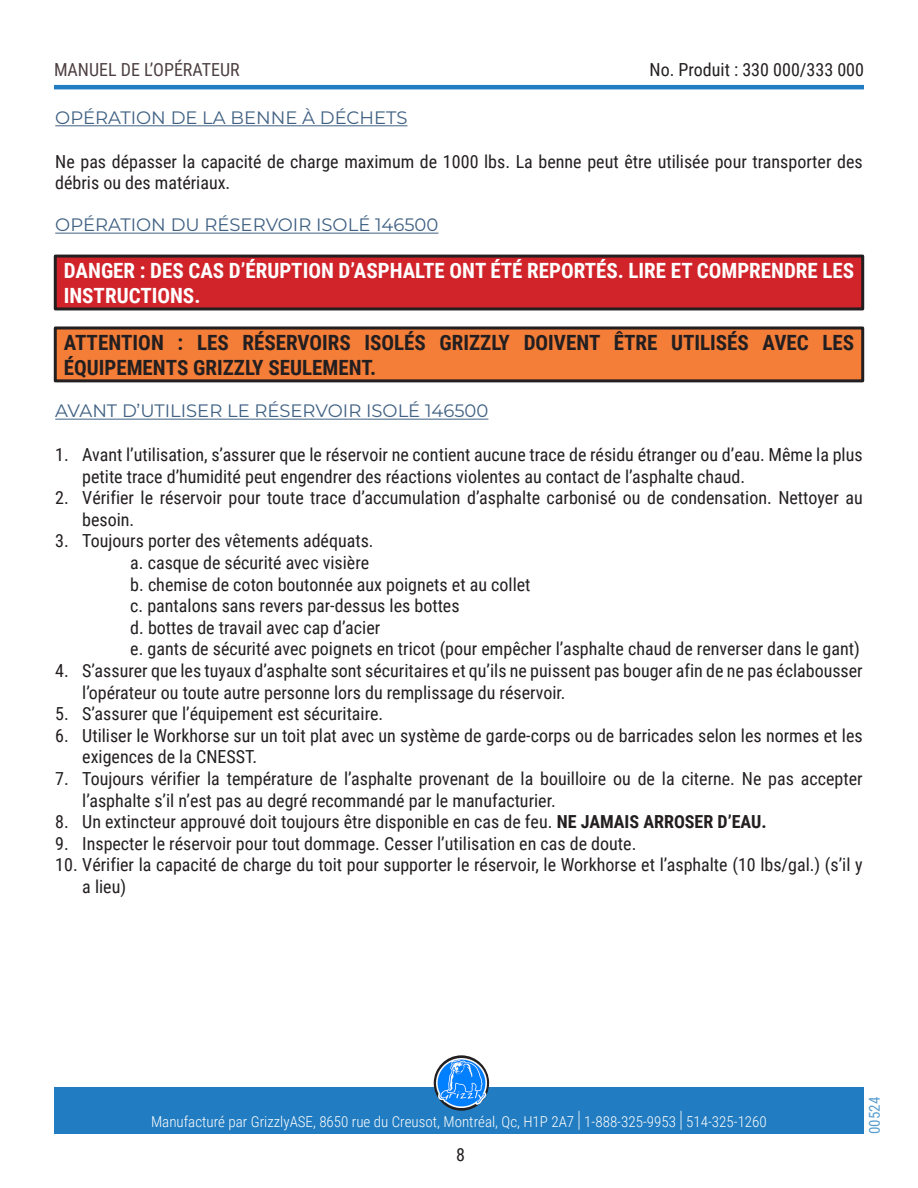
<style>
.page{position:relative;width:918px;height:1188px;background:#fff}
.page>*{position:absolute;margin:0;border:0;box-sizing:border-box;transform-origin:0 0}
.Avertissement{font:700 21px/25.2px "Roboto Condensed";color:#231f20}
.Danger{font:700 21px/25.2px "Roboto Condensed";color:#fff}
.ListeNum{font:18px/21.6px "Roboto Condensed";color:#231f20}
.Titre2{font:18px "Montserrat";color:#406183}
.t1{font:18px "Roboto Condensed";color:#130003}
.t2{font:300 15px "Roboto Condensed";color:#fff}
.t3{font:15px "Roboto Condensed";color:#217cc0}
.s1{font-weight:700}
.s2{font-size:22.5px}
</style>
<div class="page">
<hr style="left:54px;top:85px;width:810px;height:4px;background:#217cc1">
<div style="left:54px;top:1088px;width:810px;height:46px;background:#217cc1"></div>
<svg style="left:434px;top:1055px;width:55px;height:56px"></svg>
<img style="left:437px;top:1058px;width:49px;height:50px">
<hr style="left:55px;top:125px;width:352px;height:1px;background:#406183">
<hr style="left:55px;top:233px;width:383px;height:1px;background:#406183">
<div style="left:55px;top:256px;width:808px;height:53px;background:#d1232a"></div>
<div style="left:54px;top:255px;width:810px;height:55px;border:3px solid #231f20"></div>
<div style="left:55px;top:328px;width:808px;height:53px;background:#f47d38"></div>
<div style="left:54px;top:326px;width:810px;height:56px;border:3px solid #231f20"></div>
<hr style="left:55px;top:419px;width:433px;height:1px;background:#406183">
<p class="t1" style="left:54px;top:57px;width:187px">MANUEL DE L’OPÉRATEUR</p>
<p class="ListeNum" style="left:650px;top:58px;width:216px">No. Produit : 330 000/333 000</p>
<p class="Titre2" style="left:55px;top:105px;width:354px">OPÉRATION DE LA BENNE À DÉCHETS</p>
<p class="ListeNum" style="left:55px;top:150px;width:809px">Ne pas dépasser la capacité de charge maximum de 1000 lbs. La benne peut être utilisée pour transporter des débris ou des matériaux.</p>
<p class="Titre2" style="left:55px;top:213px;width:385px">OPÉRATION DU RÉSERVOIR ISOLÉ 146500</p>
<p class="Danger" style="left:64px;top:257px;width:792px">DANGER : DES CAS D’ÉRUPTION D’ASPHALTE ONT ÉTÉ REPORTÉS. LIRE ET COMPRENDRE LES<br>INSTRUCTIONS.</p>
<p class="Avertissement" style="left:64px;top:329px;width:792px">ATTENTION : LES RÉSERVOIRS ISOLÉS GRIZZLY DOIVENT ÊTRE UTILISÉS AVEC LES<br>ÉQUIPEMENTS GRIZZLY SEULEMENT.</p>
<p class="Titre2" style="left:55px;top:399px;width:435px">AVANT D’UTILISER LE RÉSERVOIR ISOLÉ 146500</p>
<p class="ListeNum" style="left:82px;top:443px;width:782px;text-indent:-27px">1. Avant l’utilisation, s’assurer que le réservoir ne contient aucune trace de résidu étranger ou d’eau. Même la plus petite trace d’humidité peut engendrer des réactions violentes au contact de l’asphalte chaud.</p>
<p class="ListeNum" style="left:82px;top:486px;width:782px;text-indent:-27px">2. Vérifier le réservoir pour toute trace d’accumulation d’asphalte carbonisé ou de condensation. Nettoyer au besoin.</p>
<p class="ListeNum" style="left:55px;top:529px;width:320px">3. Toujours porter des vêtements adéquats.</p>
<p class="ListeNum" style="left:130px;top:551px;width:241px">a. casque de sécurité avec visière</p>
<p class="ListeNum" style="left:130px;top:573px;width:402px">b. chemise de coton boutonnée aux poignets et au collet</p>
<p class="ListeNum" style="left:130px;top:594px;width:331px">c. pantalons sans revers par-dessus les bottes</p>
<p class="ListeNum" style="left:130px;top:616px;width:251px">d. bottes de travail avec cap d’acier</p>
<p class="ListeNum" style="left:130px;top:637px;width:731px">e. gants de sécurité avec poignets en tricot (pour empêcher l’asphalte chaud de renverser dans le gant)</p>
<p class="ListeNum" style="left:82px;top:659px;width:782px;text-indent:-27px">4. S’assurer que les tuyaux d’asphalte sont sécuritaires et qu’ils ne puissent pas bouger afin de ne pas éclabousser l’opérateur ou toute autre personne lors du remplissage du réservoir.</p>
<p class="ListeNum" style="left:55px;top:702px;width:330px">5. S’assurer que l’équipement est sécuritaire.</p>
<p class="ListeNum" style="left:82px;top:724px;width:782px;text-indent:-27px">6. Utiliser le Workhorse sur un toit plat avec un système de garde-corps ou de barricades selon les normes et les exigences de la CNESST.</p>
<p class="ListeNum" style="left:82px;top:767px;width:782px;text-indent:-27px">7. Toujours vérifier la température de l’asphalte provenant de la bouilloire ou de la citerne. Ne pas accepter l’asphalte s’il n’est pas au degré recommandé par le manufacturier.</p>
<p class="ListeNum" style="left:55px;top:810px;width:713px">8. Un extincteur approuvé doit toujours être disponible en cas de feu. <span class="s1">NE JAMAIS ARROSER D’EAU.</span></p>
<p class="ListeNum" style="left:55px;top:832px;width:583px">9. Inspecter le réservoir pour tout dommage. Cesser l’utilisation en cas de doute.</p>
<p class="ListeNum" style="left:82px;top:853px;width:782px;text-indent:-27px">10. Vérifier la capacité de charge du toit pour supporter le réservoir, le Workhorse et l’asphalte (10 lbs/gal.) (s’il y a lieu)</p>
<p class="t2" style="left:151px;top:1111px;width:617px">Manufacturé par GrizzlyASE, 8650 rue du Creusot, Montréal, Qc, H1P 2A7 <span class="s2">|</span> 1-888-325-9953 <span class="s2">|</span> 514-325-1260</p>
<p class="ListeNum" style="left:456px;top:1144px;width:10px">8</p>
<p class="t3" style="left:864px;top:1134px;width:39px;rotate:-90deg">00524</p>
</div>
